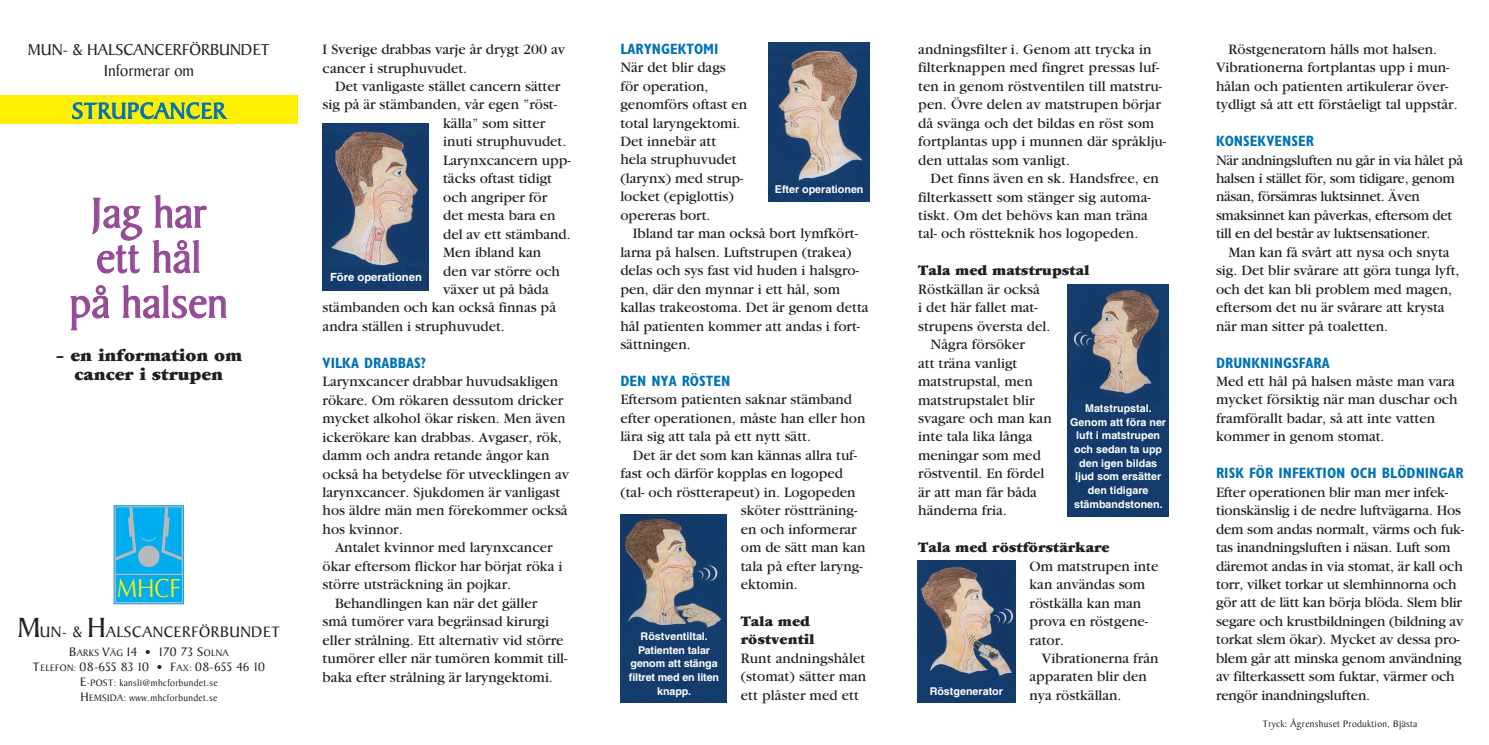
<style>
.page{position:relative;width:1489px;height:745px;background:#fff}
.page>*{position:absolute;margin:0;border:0;box-sizing:border-box;transform-origin:0 0}
.t1{font:45px/45px "Baker Signet";color:#954b97;text-align:center}
.t2{font:26.12px "Optima";color:#fff101;scale:.86 1}
.t3{font:23.75px "Baker Signet";letter-spacing:.03em;color:#0073b5}
.t4{font:900 18.12px/18.8px "Garamond";color:#231f20;text-align:center}
.t5{font:16.88px/21.9px "Baker Signet";color:#231f20;text-align:center}
.t6{font:16.25px "Baker Signet";letter-spacing:.03em;color:#231f20}
.t7{font:15px/18.4px "Garamond";color:#231f20}
.t8{font:15px/18.4px "Garamond";letter-spacing:-.02em;color:#231f20}
.t9{font:700 condensed 15px "Gill Sans";color:#0073b5}
.t10{font:900 15px/18.4px "Garamond";color:#231f20}
.t11{font:13.12px/15px "Baker Signet";letter-spacing:.03em;color:#231f20;text-align:center}
.t12{font:700 11.25px "Helvetica";color:#fff}
.t13{font:700 10.75px/13.6px "Helvetica";color:#fff;text-align:center}
.t14{font:10px/15px "Baker Signet";letter-spacing:.03em;color:#231f20}
.s1{font-size:30px}
.s2{font-size:10px}
.s3{font-size:12.5px}
.s4{font-size:13.12px}
</style>
<div class="page">
<div style="left:0;top:96px;width:298px;height:28px;background:#fff003"></div>
<svg style="left:72px;top:95px;width:156px;height:24px"></svg>
<svg style="left:70px;top:195px;width:157px;height:136px"></svg>
<div style="left:114px;top:505px;width:70px;height:98px;border:1px solid #00aeef"></div>
<div style="left:116px;top:575px;width:66px;height:26px;background:#00aeef"></div>
<svg style="left:114px;top:505px;width:70px;height:68px;background:#2bb0e2"></svg>
<img style="left:322px;top:123px;width:107px;height:167px">
<img style="left:768px;top:43px;width:101px;height:158px">
<img style="left:621px;top:514px;width:105px;height:188px">
<img style="left:1067px;top:284px;width:101px;height:232px">
<img style="left:917px;top:560px;width:98px;height:142px">
<p class="t5" style="left:28px;top:39px;width:243px">MUN- &amp; HALSCANCERFÖRBUNDET<br>Informerar om</p>
<p class="t7" style="left:322px;top:40px;width:244px">I Sverige drabbas varje år drygt 200 av cancer i struphuvudet.</p>
<p class="t7" style="left:335px;top:77px;width:227px">Det vanligaste stället cancern sätter</p>
<p class="t7" style="left:322px;top:96px;width:236px">sig på är stämbanden, vår egen ”röst-</p>
<p class="t7" style="left:443px;top:114px;width:104px">källa” som sitter</p>
<p class="t7" style="left:443px;top:132px;width:125px">inuti struphuvudet.</p>
<p class="t7" style="left:443px;top:151px;width:129px">Larynxcancern upp-</p>
<p class="t7" style="left:443px;top:169px;width:110px">täcks oftast tidigt</p>
<p class="t7" style="left:443px;top:188px;width:106px">och angriper för</p>
<p class="t7" style="left:443px;top:206px;width:114px">det mesta bara en</p>
<p class="t7" style="left:443px;top:225px;width:129px">del av ett stämband.</p>
<p class="t7" style="left:443px;top:243px;width:100px">Men ibland kan</p>
<p class="t7" style="left:443px;top:262px;width:118px">den var större och</p>
<p class="t7" style="left:443px;top:280px;width:107px">växer ut på båda</p>
<p class="t7" style="left:322px;top:298px;width:235px">stämbanden och kan också finnas på</p>
<p class="t7" style="left:322px;top:317px;width:184px">andra ställen i struphuvudet.</p>
<p class="t9" style="left:322px;top:353px;width:105px">VILKA DRABBAS?</p>
<p class="t7" style="left:322px;top:372px;width:248px">Larynxcancer drabbar huvudsakligen rökare. Om rökaren dessutom dricker mycket alkohol ökar risken. Men även ickerökare kan drabbas. Avgaser, rök, damm och andra retande ångor kan också ha betydelse för utvecklingen av larynxcancer. Sjukdomen är vanligast hos äldre män men förekommer också hos kvinnor.</p>
<p class="t7" style="left:335px;top:538px;width:219px">Antalet kvinnor med larynxcancer</p>
<p class="t7" style="left:322px;top:556px;width:241px">ökar eftersom flickor har börjat röka i</p>
<p class="t7" style="left:322px;top:575px;width:190px">större utsträckning än pojkar.</p>
<p class="t7" style="left:335px;top:593px;width:204px">Behandlingen kan när det gäller</p>
<p class="t7" style="left:322px;top:612px;width:228px">små tumörer vara begränsad kirurgi</p>
<p class="t7" style="left:322px;top:630px;width:242px">eller strålning. Ett alternativ vid större</p>
<p class="t7" style="left:322px;top:649px;width:246px">tumörer eller när tumören kommit till-</p>
<p class="t7" style="left:322px;top:667px;width:232px">baka efter strålning är laryngektomi.</p>
<h3 class="t3" style="left:72px;top:98px;width:155px">STRUPCANCER</h3>
<h1 class="t1" style="left:70px;top:192px;width:160px">Jag har ett hål<br>på halsen</h1>
<p class="t4" style="left:55px;top:346px;width:188px">– en information om cancer i strupen</p>
<p class="t12" style="left:330px;top:270px;width:93px">Före operationen</p>
<h2 class="t2" style="left:117px;top:573px;width:75px">MHCF</h2>
<p class="t6" style="left:18px;top:622px;width:264px"><span class="s1">M</span>UN- &amp; <span class="s1">H</span>ALSCANCERFÖRBUNDET</p>
<p class="t11" style="left:33px;top:644px;width:233px">B<span class="s2">ARKS</span> V<span class="s2">ÄG</span> 14 <span class="s3">•</span> 170 73 S<span class="s2">OLNA<br></span>T<span class="s2">ELEFON:</span> 08-655 83 10 <span class="s3">•</span> F<span class="s2">AX:</span> 08-655 46 10</p>
<p class="t14" style="left:80px;top:675px;width:139px"><span class="s4">E</span>-POST: kansli@mhcforbundet.se<br><span class="s4">H</span>EMSIDA: www.mhcforbundet.se</p>
<p class="t9" style="left:620px;top:40px;width:100px">LARYNGEKTOMI</p>
<p class="t7" style="left:620px;top:58px;width:128px">När det blir dags för operation, genomförs oftast en total laryngektomi.<br>Det innebär att<br>hela struphuvudet (larynx) med strup&shy;locket (epiglottis) opereras bort.</p>
<p class="t7" style="left:620px;top:224px;width:250px;text-indent:12px">Ibland tar man också bort lymfkört&shy;larna på halsen. Luftstrupen (trakea) delas och sys fast vid huden i halsgro&shy;pen, där den mynnar i ett hål, som kallas trakeostoma. Det är genom detta hål patienten kommer att andas i fort&shy;sättningen.</p>
<p class="t9" style="left:620px;top:371px;width:111px">DEN NYA RÖSTEN</p>
<p class="t7" style="left:620px;top:390px;width:247px">Eftersom patienten saknar stämband efter operationen, måste han eller hon lära sig att tala på ett nytt sätt.</p>
<p class="t7" style="left:632px;top:446px;width:226px">Det är det som kan kännas allra tuf-</p>
<p class="t7" style="left:620px;top:464px;width:224px">fast och därför kopplas en logoped</p>
<p class="t7" style="left:620px;top:482px;width:237px">(tal- och röstterapeut) in. Logopeden</p>
<p class="t7" style="left:740px;top:501px;width:118px">sköter röstträning-</p>
<p class="t7" style="left:740px;top:519px;width:117px">en och informerar</p>
<p class="t7" style="left:740px;top:538px;width:126px">om de sätt man kan</p>
<p class="t7" style="left:740px;top:556px;width:123px">tala på efter laryng-</p>
<p class="t7" style="left:740px;top:575px;width:58px">ektomin.</p>
<p class="t10" style="left:740px;top:611px;width:75px">Tala med röstventil</p>
<p class="t7" style="left:740px;top:648px;width:127px;text-align:justify">Runt andningshålet (stomat) sätter man ett plåster med ett</p>
<p class="t13" style="left:774px;top:182px;width:90px">Efter operationen</p>
<p class="t13" style="left:629px;top:628px;width:92px">Röstventiltal.<br>Patienten talar genom att stänga filtret med en liten knapp.</p>
<p class="t7" style="left:918px;top:40px;width:249px">andningsfilter i. Genom att trycka in filterknappen med fingret pressas luf&shy;ten in genom röstventilen till matstru&shy;pen. Övre delen av matstrupen börjar då svänga och det bildas en röst som fortplantas upp i munnen där språklju&shy;den uttalas som vanligt.</p>
<p class="t7" style="left:918px;top:169px;width:242px;text-indent:12px">Det finns även en sk. Handsfree, en filterkassett som stänger sig automa&shy;tiskt. Om det behövs kan man träna tal- och röstteknik hos logopeden.</p>
<p class="t10" style="left:918px;top:261px;width:173px">Tala med matstrupstal</p>
<p class="t7" style="left:918px;top:280px;width:123px">Röstkällan är också</p>
<p class="t7" style="left:918px;top:298px;width:121px">i det här fallet mat-</p>
<p class="t7" style="left:918px;top:317px;width:134px">strupens översta del.</p>
<p class="t7" style="left:930px;top:335px;width:96px">Några försöker</p>
<p class="t7" style="left:918px;top:354px;width:101px">att träna vanligt</p>
<p class="t7" style="left:918px;top:372px;width:116px">matstrupstal, men</p>
<p class="t7" style="left:918px;top:390px;width:118px">matstrupstalet blir</p>
<p class="t7" style="left:918px;top:409px;width:135px">svagare och man kan</p>
<p class="t7" style="left:918px;top:427px;width:116px">inte tala lika långa</p>
<p class="t7" style="left:918px;top:446px;width:124px">meningar som med</p>
<p class="t7" style="left:918px;top:464px;width:128px">röstventil. En fördel</p>
<p class="t7" style="left:918px;top:483px;width:120px">är att man får båda</p>
<p class="t7" style="left:918px;top:501px;width:90px">händerna fria.</p>
<p class="t10" style="left:918px;top:538px;width:193px">Tala med röstförstärkare</p>
<p class="t7" style="left:1029px;top:556px;width:130px">Om matstrupen inte kan användas som röstkälla kan man prova en röstgene&shy;rator.</p>
<p class="t7" style="left:1029px;top:648px;width:130px;text-indent:12px">Vibrationerna från apparaten blir den nya röstkällan.</p>
<p class="t13" style="left:1070px;top:401px;width:97px">Matstrupstal.<br>Genom att föra ner luft i matstrupen och sedan ta upp den igen bildas ljud som ersätter den tidigare stämbandstonen.</p>
<p class="t13" style="left:929px;top:683px;width:75px">Röstgenerator</p>
<p class="t7" style="left:1215px;top:40px;width:243px;text-indent:12px">Röstgeneratorn hålls mot halsen.<br>Vibrationerna fortplantas upp i mun&shy;hålan och patienten artikulerar över&shy;tydligt så att ett förståeligt tal uppstår.</p>
<p class="t9" style="left:1215px;top:132px;width:99px">KONSEKVENSER</p>
<p class="t8" style="left:1215px;top:151px;width:249px">När andningsluften nu går in via hålet på halsen i stället för, som tidigare, genom näsan, försämras luktsinnet. Även smaksinnet kan påverkas, eftersom det till en del består av luktsensationer.</p>
<p class="t7" style="left:1215px;top:243px;width:245px;text-indent:12px">Man kan få svårt att nysa och snyta sig. Det blir svårare att göra tunga lyft, och det kan bli problem med magen, eftersom det nu är svårare att krysta när man sitter på toaletten.</p>
<p class="t9" style="left:1215px;top:353px;width:115px">DRUNKNINGSFARA</p>
<p class="t7" style="left:1215px;top:372px;width:243px">Med ett hål på halsen måste man vara mycket försiktig när man duschar och framförallt badar, så att inte vatten kommer in genom stomat.</p>
<p class="t9" style="left:1215px;top:464px;width:249px">RISK FÖR INFEKTION OCH BLÖDNINGAR</p>
<p class="t7" style="left:1215px;top:482px;width:250px">Efter operationen blir man mer infek&shy;tionskänslig i de nedre luftvägarna. Hos dem som andas normalt, värms och fuk&shy;tas inandningsluften i näsan. Luft som däremot andas in via stomat, är kall och torr, vilket torkar ut slemhinnorna och gör att de lätt kan börja blöda. Slem blir segare och krustbildningen (bildning av torkat slem ökar). Mycket av dessa pro&shy;blem går att minska genom användning av filterkassett som fuktar, värmer och rengör inandningsluften.</p>
<p class="t14" style="left:1262px;top:716px;width:156px">Tryck: Ågrenshuset Produktion, Bjästa</p>
</div>
